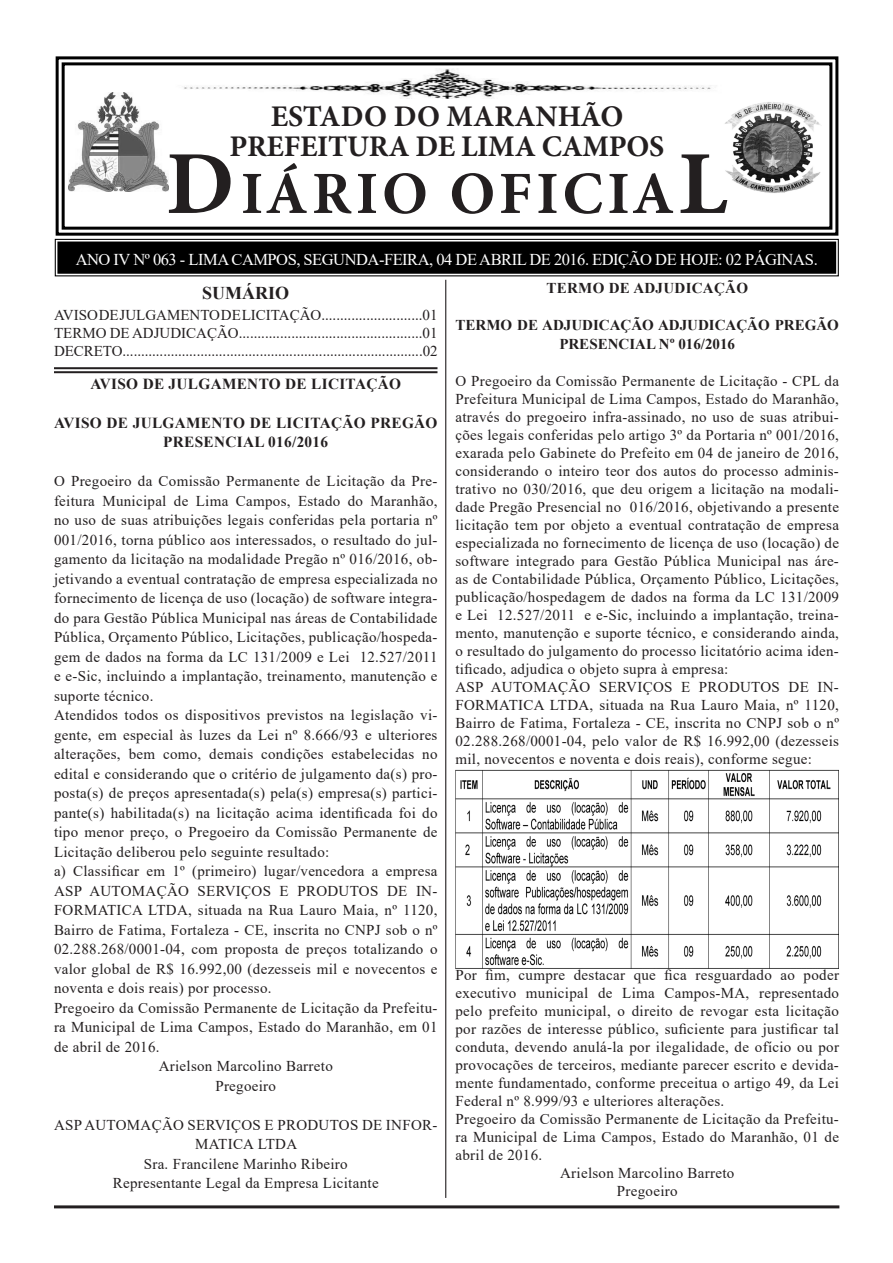
<style>
.page{position:relative;width:893px;height:1263px;background:#fff}
.page>*{position:absolute;margin:0;border:0;box-sizing:border-box;transform-origin:0 0}
.t1{font:700 60px "Minion Pro";letter-spacing:.06em;color:#231f20}
.t2{font:700 30px "Minion Pro";letter-spacing:-.01em;color:#231f20}
.t3{font:700 18px "Times New Roman";color:#231f20}
.t4{font:16.5px "Times New Roman";letter-spacing:-.03em;color:#fff}
.t5{font:700 15.3px/19.5px "Times New Roman";letter-spacing:.02em;color:#231f20;text-align:center}
.t6{font:15px/18px "Times New Roman";letter-spacing:.02em;color:#231f20;text-align:justify}
.t7{font:15px "Times New Roman";color:#231f20}
.t8{font:15px "Times New Roman";letter-spacing:-.005em;color:#231f20}
.t9{font:700 15px/18.8px "Times New Roman";color:#231f20;text-align:center}
.t10{font:700 15px "Times New Roman";letter-spacing:.02em;color:#231f20}
.s1{font-size:90px}
</style>
<div class="page">
<svg style="left:55px;top:56px;width:784px;height:180px"></svg>
<div style="left:62px;top:62px;width:770px;height:168px;border:3px solid #000"></div>
<svg style="left:54px;top:238px;width:785px;height:39px;background:#242424"></svg>
<div style="left:57px;top:241px;width:779px;height:33px;border:2px solid #000"></div>
<div style="left:61px;top:245px;width:771px;height:25px;border:1px solid #000"></div>
<img style="left:717px;top:97px;width:108px;height:103px">
<hr style="left:54px;top:1205px;width:785px;height:3px;background:#231f20">
<img style="left:68px;top:93px;width:101px;height:98px">
<img style="left:170px;top:69px;width:552px;height:30px">
<hr style="left:54px;top:367px;width:383px;height:2px;background:#231f20">
<hr style="left:54px;top:371px;width:383px;height:2px;background:#231f20">
<hr style="left:445px;top:280px;width:1px;height:918px;background:#231f20">
<img style="left:455px;top:769px;width:384px;height:199px">
<p class="t2" style="left:271px;top:95px;width:354px">ESTADO DO MARANHÃO</p>
<p class="t2" style="left:230px;top:125px;width:436px">PREFEITURA DE LIMA CAMPOS</p>
<p class="t1" style="left:166px;top:151px;width:563px"><span class="s1">D</span>IÁRIO OFICIA<span class="s1">L</span></p>
<p class="t4" style="left:76px;top:248px;width:743px">ANO IV Nº 063 - LIMA CAMPOS, SEGUNDA-FEIRA, 04 DE ABRIL DE 2016. EDIÇÃO DE HOJE: 02 PÁGINAS.</p>
<p class="t3" style="left:202px;top:280px;width:88px">SUMÁRIO</p>
<p class="t7" style="left:54px;top:304px;width:385px">AVISO DE JULGAMENTO DE LICITAÇÃO...........................01</p>
<p class="t7" style="left:54px;top:322px;width:385px">TERMO DE ADJUDICAÇÃO.................................................01</p>
<p class="t8" style="left:54px;top:340px;width:385px">DECRETO.................................................................................02</p>
<p class="t5" style="left:91px;top:373px;width:312px">AVISO DE JULGAMENTO DE LICITAÇÃO</p>
<p class="t5" style="left:54px;top:412px;width:385px">AVISO DE JULGAMENTO DE LICITAÇÃO PREGÃO<br>PRESENCIAL 016/2016</p>
<p class="t6" style="left:54px;top:471px;width:385px;line-height:19.5px">O Pregoeiro da Comissão Permanente de Licitação da Pre&shy;feitura Municipal de Lima Campos, Estado do Maranhão, no uso de suas atribuições legais conferidas pela portaria nº 001/2016, torna público aos interessados, o resultado do jul&shy;gamento da licitação na modalidade Pregão nº 016/2016, ob&shy;jetivando a eventual contratação de empresa especializada no fornecimento de licença de uso (locação) de software integra&shy;do para Gestão Pública Municipal nas áreas de Contabilidade Pública, Orçamento Público, Licitações, publicação/hospeda&shy;gem de dados na forma da LC 131/2009 e Lei 12.527/2011 e e-Sic, incluindo a implantação, treinamento, manutenção e suporte técnico.</p>
<p class="t6" style="left:54px;top:705px;width:385px;line-height:19.5px">Atendidos todos os dispositivos previstos na legislação vi&shy;gente, em especial às luzes da Lei nº 8.666/93 e ulteriores alterações, bem como, demais condições estabelecidas no edital e considerando que o critério de julgamento da(s) pro&shy;posta(s) de preços apresentada(s) pela(s) empresa(s) partici&shy;pante(s) habilitada(s) na licitação acima identificada foi do tipo menor preço, o Pregoeiro da Comissão Permanente de Licitação deliberou pelo seguinte resultado:</p>
<p class="t6" style="left:54px;top:861px;width:385px;line-height:19.5px">a) Classificar em 1º (primeiro) lugar/vencedora a empresa ASP AUTOMAÇÃO SERVIÇOS E PRODUTOS DE IN-FORMATICA LTDA, situada na Rua Lauro Maia, nº 1120, Bairro de Fatima, Fortaleza - CE, inscrita no CNPJ sob o nº 02.288.268/0001-04, com proposta de preços totalizando o valor global de R$ 16.992,00 (dezesseis mil e novecentos e noventa e dois reais) por processo.</p>
<p class="t6" style="left:54px;top:998px;width:385px;line-height:19.5px">Pregoeiro da Comissão Permanente de Licitação da Prefeitu&shy;ra Municipal de Lima Campos, Estado do Maranhão, em 01 de abril de 2016.</p>
<p class="t6" style="left:159px;top:1057px;width:176px">Arielson Marcolino Barreto</p>
<p class="t6" style="left:215px;top:1076px;width:62px">Pregoeiro</p>
<p class="t6" style="left:54px;top:1115px;width:385px;line-height:19.5px;text-align:center">ASP AUTOMAÇÃO SERVIÇOS E PRODUTOS DE INFOR-<br>MATICA LTDA</p>
<p class="t6" style="left:144px;top:1154px;width:205px">Sra. Francilene Marinho Ribeiro</p>
<p class="t6" style="left:113px;top:1174px;width:267px">Representante Legal da Empresa Licitante</p>
<p class="t10" style="left:546px;top:277px;width:203px">TERMO DE ADJUDICAÇÃO</p>
<p class="t9" style="left:455px;top:315px;width:385px">TERMO DE ADJUDICAÇÃO ADJUDICAÇÃO PREGÃO<br>PRESENCIAL Nº 016/2016</p>
<p class="t6" style="left:455px;top:371px;width:385px">O Pregoeiro da Comissão Permanente de Licitação - CPL da Prefeitura Municipal de Lima Campos, Estado do Maranhão, através do pregoeiro infra-assinado, no uso de suas atribui&shy;ções legais conferidas pelo artigo 3º da Portaria nº 001/2016, exarada pelo Gabinete do Prefeito em 04 de janeiro de 2016, considerando o inteiro teor dos autos do processo adminis&shy;trativo no 030/2016, que deu origem a licitação na modali&shy;dade Pregão Presencial no 016/2016, objetivando a presente licitação tem por objeto a eventual contratação de empresa especializada no fornecimento de licença de uso (locação) de software integrado para Gestão Pública Municipal nas áre&shy;as de Contabilidade Pública, Orçamento Público, Licitações, publicação/hospedagem de dados na forma da LC 131/2009 e Lei 12.527/2011 e e-Sic, incluindo a implantação, treina&shy;mento, manutenção e suporte técnico, e considerando ainda, o resultado do julgamento do processo licitatório acima iden&shy;tificado, adjudica o objeto supra à empresa:</p>
<p class="t6" style="left:455px;top:677px;width:385px">ASP AUTOMAÇÃO SERVIÇOS E PRODUTOS DE IN-FORMATICA LTDA, situada na Rua Lauro Maia, nº 1120, Bairro de Fatima, Fortaleza - CE, inscrita no CNPJ sob o nº 02.288.268/0001-04, pelo valor de R$ 16.992,00 (dezesseis mil, novecentos e noventa e dois reais), conforme segue:</p>
<p class="t6" style="left:455px;top:965px;width:385px">Por fim, cumpre destacar que fica resguardado ao poder executivo municipal de Lima Campos-MA, representado pelo prefeito municipal, o direito de revogar esta licitação por razões de interesse público, suficiente para justificar tal conduta, devendo anulá-la por ilegalidade, de ofício ou por provocações de terceiros, mediante parecer escrito e devida&shy;mente fundamentado, conforme preceitua o artigo 49, da Lei Federal nº 8.999/93 e ulteriores alterações.</p>
<p class="t6" style="left:455px;top:1109px;width:385px">Pregoeiro da Comissão Permanente de Licitação da Prefeitu&shy;ra Municipal de Lima Campos, Estado do Maranhão, 01 de abril de 2016.</p>
<p class="t6" style="left:560px;top:1163px;width:176px">Arielson Marcolino Barreto</p>
<p class="t6" style="left:617px;top:1181px;width:62px">Pregoeiro</p>
</div>
